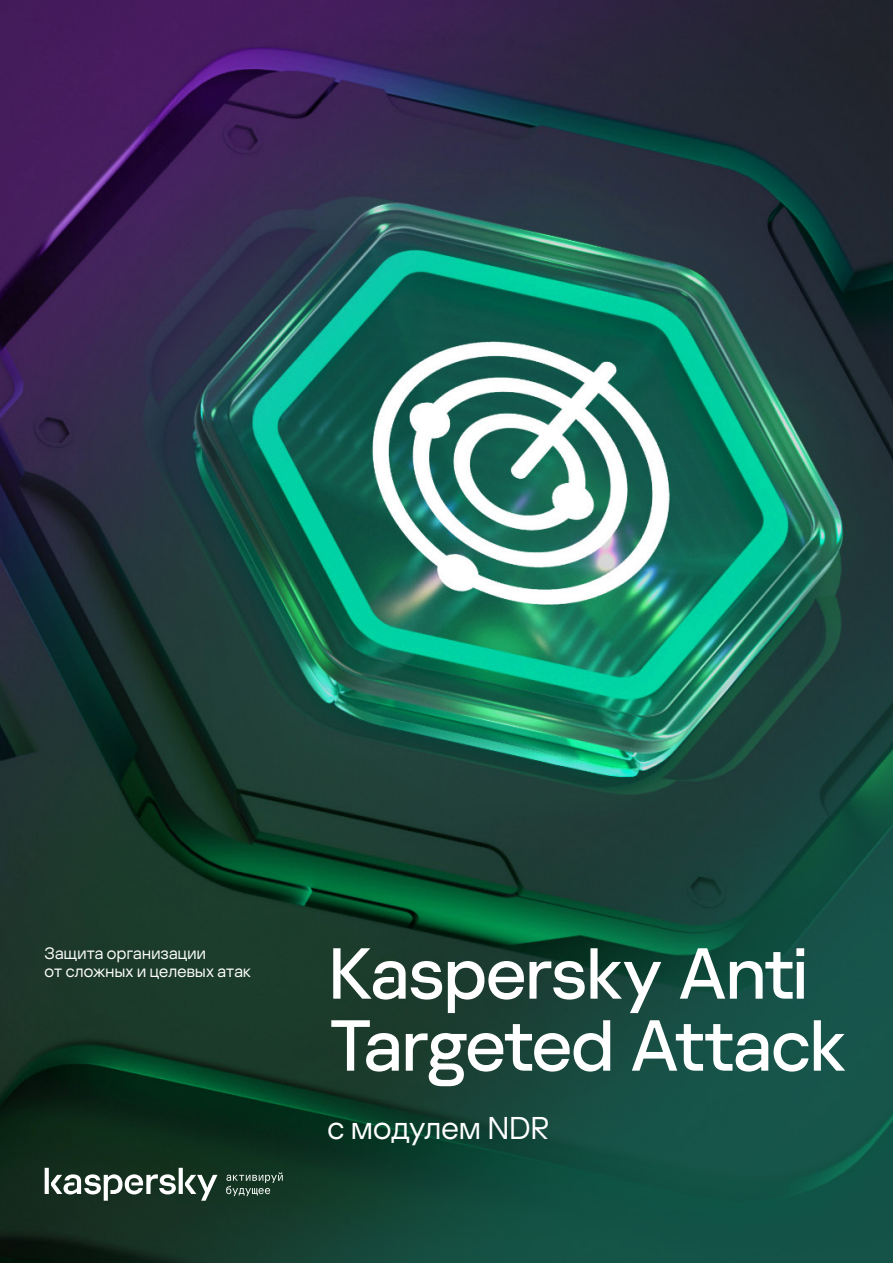
<style>
.page{position:relative;width:893px;height:1263px;background:#fff}
.page>*{position:absolute;margin:0;border:0;box-sizing:border-box;transform-origin:0 0}
.t1{font:500 72px/72px "Kaspersky Sans Display";letter-spacing:-.01em;color:#fff}
.t2{font:31.5px "Kaspersky Sans Display";letter-spacing:.01em;color:#fff}
.t3{font:16.5px/18px "Kaspersky Sans Display";letter-spacing:.015em;color:#fff}
</style>
<div class="page">
<img style="left:0;top:0;width:893px;height:1263px">
<svg style="left:226px;top:1172px;width:57px;height:24px"></svg>
<svg style="left:45px;top:1168px;width:172px;height:32px"></svg>
<p class="t3" style="left:45px;top:943px;width:208px">Защита организации<br>от сложных и целевых атак</p>
<h1 class="t1" style="left:329px;top:933px;width:518px">Kaspersky Anti<br>Targeted Attack</h1>
<h2 class="t2" style="left:327px;top:1105px;width:223px">с модулем NDR</h2>
</div>
